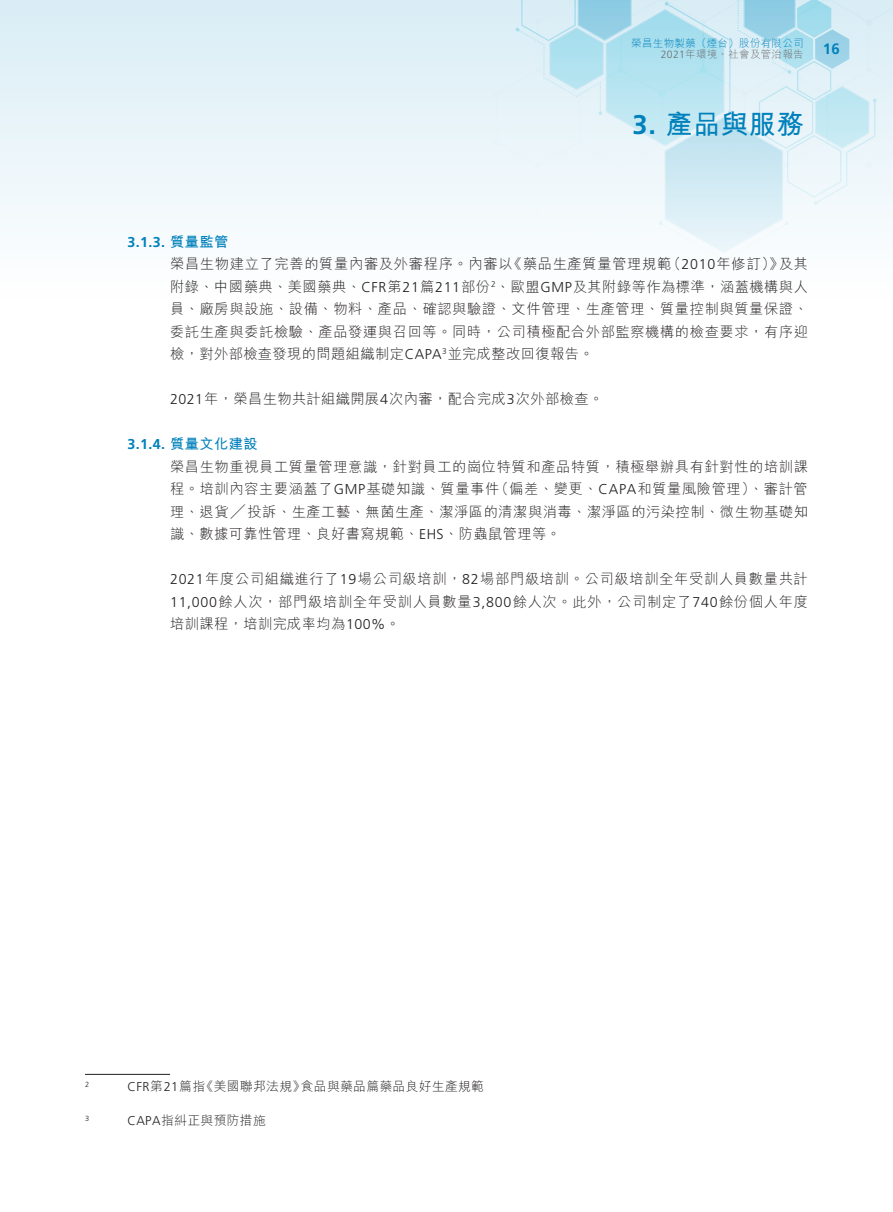
<style>
.page{position:relative;width:893px;height:1212px;background:#fff}
.page>*{position:absolute;margin:0;border:0;box-sizing:border-box;transform-origin:0 0}
.t1{font:700 27px "M Hei HK";letter-spacing:.03em;color:#0081bb}
.t2{font:700 15px "Frutiger LT Std";color:#0081bb}
.t3{font:300 14.25px/22.5px "M Hei HK";letter-spacing:.04em;color:#231f20}
.t4{font:700 14.25px "Frutiger LT Std";color:#0081bb}
.t5{font:300 12.75px "M Hei HK";letter-spacing:.03em;color:#231f20}
.t6{font:300 12.75px "Frutiger LT Std";color:#231f20}
.t7{font:300 10.5px "M Hei HK";letter-spacing:.03em;color:#0081bb}
.t8{font:300 10.5px "M Hei HK";letter-spacing:.03em;color:#6c6d70}
.t9{font:300 8.25px "Frutiger LT Std";color:#231f20}
.t10{font:300 7.5px "Frutiger LT Std";color:#231f20}
.s1{font-family:"Frutiger LT Std"}
.s2{font-family:"M Hei HK"}
</style>
<div class="page">
<div style="left:0;top:0;width:893px;height:301px;background:linear-gradient(to bottom,#d9edf5,#fff)"></div>
<img style="left:435px;top:0;width:458px;height:301px">
<hr style="left:85px;top:1074px;width:85px;height:1px;background:#231f20">
<p class="t7" style="left:631px;top:38px;width:174px">榮昌生物製藥（煙台）股份有限公司</p>
<p class="t2" style="left:823px;top:40px;width:19px">16</p>
<p class="t8" style="left:661px;top:49px;width:144px"><span class="s1">2021</span>年環境、社會及管治報告</p>
<p class="t4" style="left:128px;top:233px;width:102px">3.1.3. <span class="s2">質量監管</span></p>
<h1 class="t1" style="left:633px;top:104px;width:173px"><span class="s1">3.</span> 產品與服務</h1>
<p class="t3" style="left:667px;top:252px;width:118px">（<span class="s1">2010</span>年修訂）》</p>
<p class="t3" style="left:170px;top:252px;width:639px">榮昌生物建立了完善的質量內審及外審程序。內審以<br>附錄、中國藥典、美國藥典、<span class="s1">CFR</span>第<span class="s1">21</span>篇<span class="s1">211</span>部份、<sup>2</sup> 歐盟<span class="s1">GMP</span>及其附錄等作為標準，涵蓋機構與人員、廠房與設施、設備、物料、產品、確認與驗證、文件管理、生產管理、質量控制與質量保證、委託生產與委託檢驗、產品發運與召回等。同時，公司積極配合外部監察機構的檢查要求，有序迎檢，對外部檢查發現的問題組織制定<span class="s1">CAPA</span> 並完成整改回復報告。</p>
<p class="t3" style="left:508px;top:252px;width:165px">《藥品生產質量管理規範</p>
<p class="t3" style="left:779px;top:252px;width:31px">及其</p>
<p class="t9" style="left:442px;top:347px;width:6px">3</p>
<p class="t3" style="left:170px;top:387px;width:435px"><span class="s1">2021</span>年，榮昌生物共計組織開展<span class="s1">4</span>次內審，配合完成<span class="s1">3</span>次外部檢查。</p>
<p class="t4" style="left:128px;top:436px;width:132px">3.1.4. <span class="s2">質量文化建設</span></p>
<p class="t3" style="left:170px;top:455px;width:639px;text-align:right">榮昌生物重視員工質量管理意識，針對員工的崗位特質和產品特質，積極舉辦具有針對性的培訓課（偏差、變更、<span class="s1">CAPA</span>和質量風險管理）、審計管</p>
<p class="t3" style="left:170px;top:477px;width:639px">程。培訓內容主要涵蓋了<span class="s1">GMP</span>基礎知識、質量事件<br>理、退貨╱投訴、生產工藝、無菌生產、潔淨區的清潔與消毒、潔淨區的污染控制、微生物基礎知識、數據可靠性管理、良好書寫規範、<span class="s1">EHS</span>、防蟲鼠管理等。</p>
<p class="t3" style="left:170px;top:567px;width:639px;text-align:justify"><span class="s1">2021</span>年度公司組織進行了<span class="s1">19</span>場公司級培訓，<span class="s1">82</span>場部門級培訓。公司級培訓全年受訓人員數量共計<span class="s1">11,000</span>餘人次，部門級培訓全年受訓人員數量<span class="s1">3,800</span>餘人次。此外，公司制定了<span class="s1">740</span>餘份個人年度培訓課程，培訓完成率均為<span class="s1">100%</span>。</p>
<p class="t10" style="left:85px;top:1080px;width:6px">2</p>
<p class="t10" style="left:85px;top:1114px;width:6px">3</p>
<p class="t5" style="left:201px;top:1079px;width:106px">《美國聯邦法規》</p>
<p class="t6" style="left:128px;top:1079px;width:79px">CFR<span class="s2">第</span>21<span class="s2">篇指</span></p>
<p class="t5" style="left:301px;top:1079px;width:185px">食品與藥品篇藥品良好生產規範</p>
<p class="t5" style="left:128px;top:1114px;width:140px"><span class="s1">CAPA</span>指糾正與預防措施</p>
</div>
